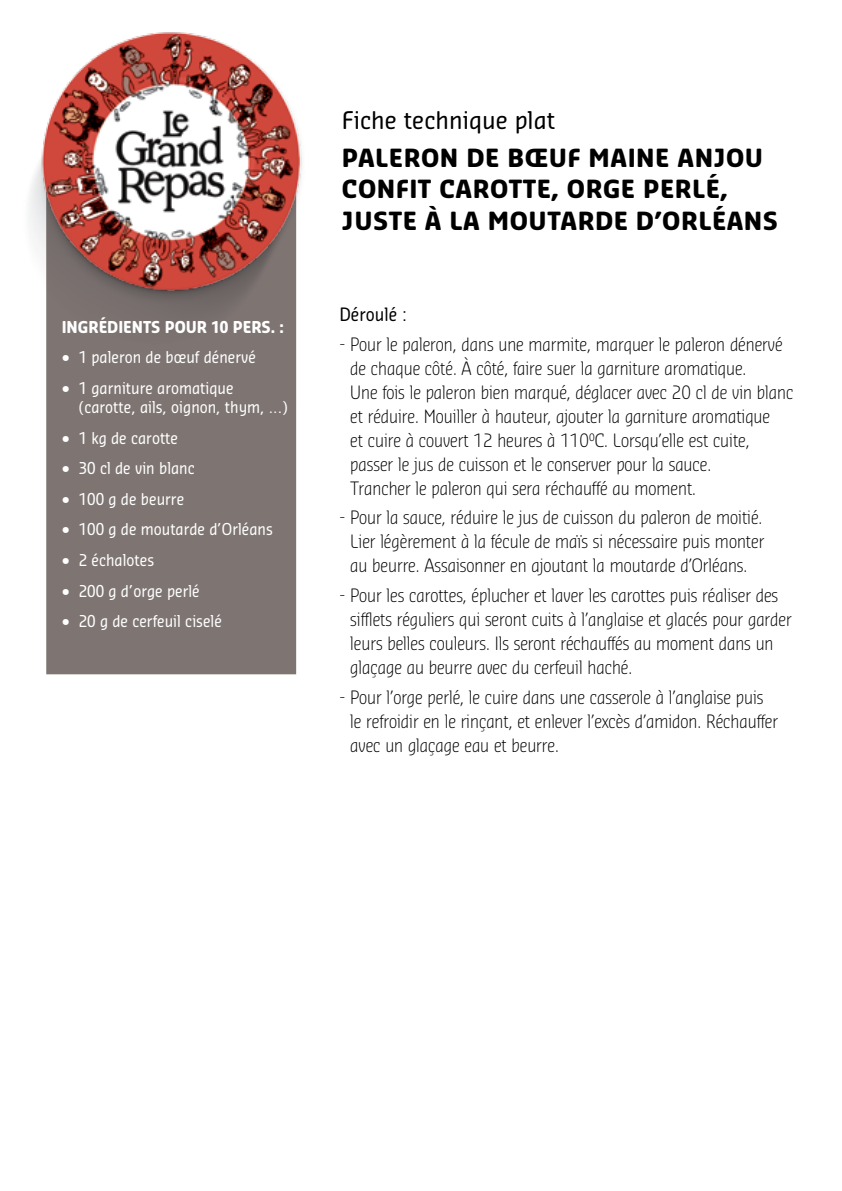
<style>
.page{position:relative;width:842px;height:1191px;background:#fff}
.page>*{position:absolute;margin:0;border:0;box-sizing:border-box;transform-origin:0 0}
.t1{font:700 24.4px/31.6px "Sansa Con Soft Std";letter-spacing:.02em;color:#000;scale:1.08 1}
.t2{font:23.8px "Sansa Con Soft Std";color:#000;scale:1.08 1}
.t3{font:300 18px/24px "Sansa Con Soft Std";color:#000}
.t4{font:18px "Sansa Con Soft Std";color:#000}
.t5{font:16px/19.2px "Sansa Con Soft Std";color:#fff}
.t6{font:700 16px "Sansa Con Soft Std";color:#fff}
</style>
<div class="page">
<div style="left:46px;top:406px;width:250px;height:268px;background:#7e7573"></div>
<div style="left:46px;top:269px;width:251px;height:137px;background:#7e7573"></div>
<img style="left:19px;top:31px;width:304px;height:304px;border-radius:152px">
<p class="t6" style="left:62px;top:316px;width:224px">INGRÉDIENTS POUR 10 PERS. :</p>
<p class="t5" style="left:62px;top:347px;width:196px">• 1 paleron de bœuf dénervé</p>
<p class="t5" style="left:79px;top:377px;width:210px;text-indent:-17px">• 1 garniture aromatique (carotte, ails, oignon, thym, ...)</p>
<p class="t5" style="left:62px;top:427px;width:118px">• 1 kg de carotte</p>
<p class="t5" style="left:62px;top:458px;width:135px">• 30 cl de vin blanc</p>
<p class="t5" style="left:62px;top:488px;width:124px">• 100 g de beurre</p>
<p class="t5" style="left:62px;top:519px;width:213px">• 100 g de moutarde d’Orléans</p>
<p class="t5" style="left:62px;top:549px;width:94px">• 2 échalotes</p>
<p class="t5" style="left:62px;top:580px;width:140px">• 200 g d’orge perlé</p>
<p class="t5" style="left:62px;top:610px;width:162px">• 20 g de cerfeuil ciselé</p>
<h2 class="t2" style="left:342px;top:104px;width:199px">Fiche technique plat</h2>
<h1 class="t1" style="left:342px;top:141px;width:405px">PALERON DE BŒUF MAINE ANJOU<br>CONFIT CAROTTE, ORGE PERLÉ,<br>JUSTE À LA MOUTARDE D’ORLÉANS</h1>
<p class="t4" style="left:340px;top:302px;width:69px">Déroulé :</p>
<p class="t3" style="left:350px;top:331px;width:445px;text-indent:-11px">- Pour le paleron, dans une marmite, marquer le paleron dénervé de chaque côté. À côté, faire suer la garniture aromatique.<br>Une fois le paleron bien marqué, déglacer avec 20 cl de vin blanc et réduire. Mouiller à hauteur, ajouter la garniture aromatique<br>et cuire à couvert 12 heures à 110°C. Lorsqu’elle est cuite, passer le jus de cuisson et le conserver pour la sauce.<br>Trancher le paleron qui sera réchauffé au moment.</p>
<p class="t3" style="left:340px;top:505px;width:426px;text-align:center">- Pour la sauce, réduire le jus de cuisson du paleron de moitié.<br>Lier légèrement à la fécule de maïs si nécessaire puis monter au beurre. Assaisonner en ajoutant la moutarde d’Orléans.</p>
<p class="t3" style="left:350px;top:582px;width:443px;text-indent:-11px">- Pour les carottes, éplucher et laver les carottes puis réaliser des sifflets réguliers qui seront cuits à l’anglaise et glacés pour garder leurs belles couleurs. Ils seront réchauffés au moment dans un glaçage au beurre avec du cerfeuil haché.</p>
<p class="t3" style="left:350px;top:684px;width:429px;text-indent:-11px">- Pour l’orge perlé, le cuire dans une casserole à l’anglaise puis le refroidir en le rinçant, et enlever l’excès d’amidon. Réchauffer avec un glaçage eau et beurre.</p>
</div>
